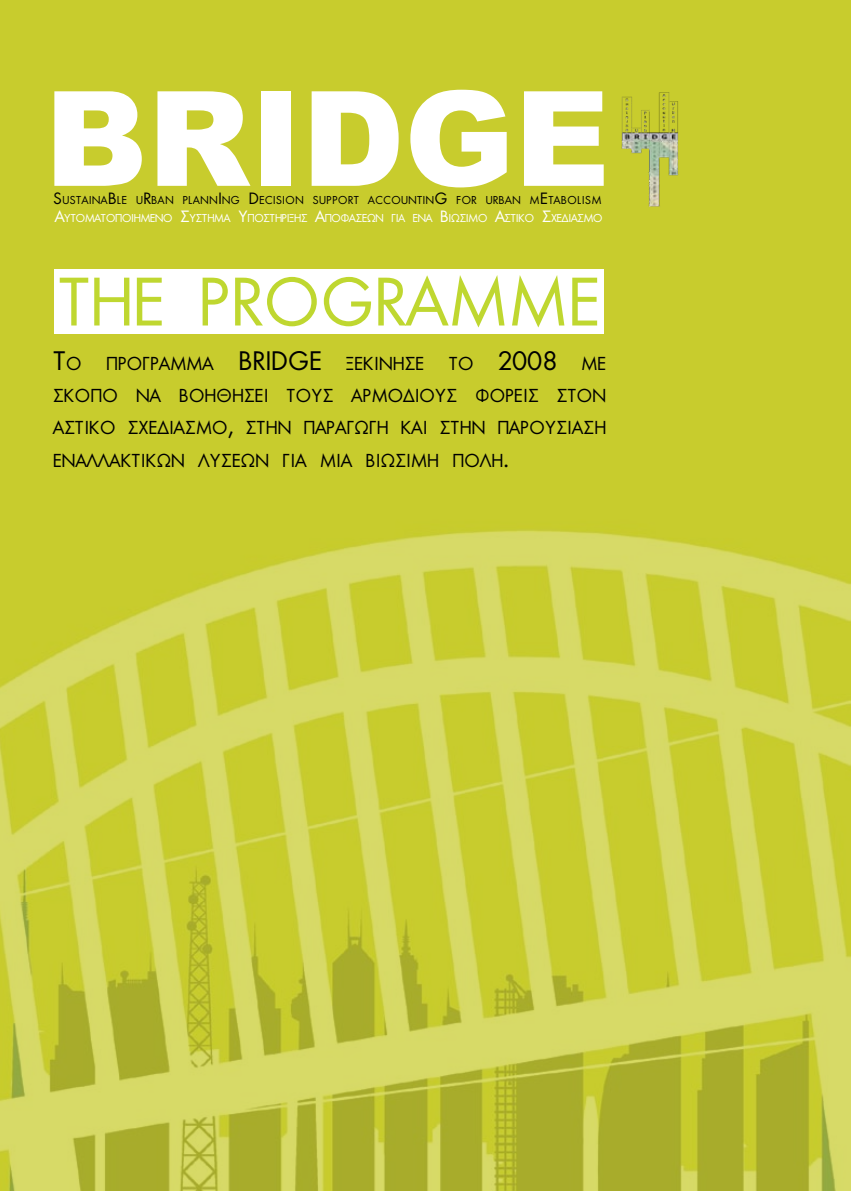
<style>
.page{position:relative;width:851px;height:1191px;background:#fff}
.page>*{position:absolute;margin:0;border:0;box-sizing:border-box;transform-origin:0 0}
.t1{font:900 132px "Arial";color:#fff}
.t2{font:69px "UB Future";color:#bfd730}
.t3{font:27px "UB Future";color:#000}
.t4{font:18.9px/32.4px "UB Future";color:#000}
.t5{font:11.55px "UB Future";letter-spacing:-.035em;color:#fff}
.t6{font:11.55px "UB Future";letter-spacing:.03em;color:#000}
.s1{font-size:16.5px}
.s2{font-size:18.9px}
.s3{font-size:27px}
</style>
<div class="page">
<div style="left:0;top:0;width:850px;height:1191px;background:#c8cc2d"></div>
<div style="left:54px;top:269px;width:550px;height:64px;background:#fff"></div>
<img style="left:0;top:530px;width:850px;height:661px">
<img style="left:621px;top:92px;width:58px;height:115px">
<h1 class="t1" style="left:45px;top:43px;width:566px">BRIDGE</h1>
<p class="t5" style="left:54px;top:212px;width:548px"><span class="s1">Α</span>ΥΤΟΜΑΤΟΠΟΙΗΜΈΝΟ <span class="s1">Σ</span>ΎΣΤΗΜΑ <span class="s1">Υ</span>ΠΟΣΤΉΡΙΞΗΣ <span class="s1">Α</span>ΠΟΦΆΣΕΩΝ ΓΙΑ ΈΝΑ <span class="s1">Β</span>ΙΏΣ ΙΜΟ <span class="s1">Α</span>ΣΤΙΚΌ <span class="s1">Σ</span>ΧΕΔΙΑΣΜΌ</p>
<p class="t6" style="left:53px;top:195px;width:550px"><span class="s1">S</span>USTAINA<span class="s1">B</span>LE U<span class="s1">R</span>BAN PLANN<span class="s1">I</span> NG <span class="s1">D</span>ECISION SUPPORT ACCOUNTIN<span class="s1">G</span> FOR URBAN M<span class="s1">E</span>TABOLISM</p>
<h2 class="t2" style="left:55px;top:267px;width:544px">THE PROGRAMME</h2>
<h3 class="t3" style="left:52px;top:347px;width:30px">Τ<span class="s2">Ο</span></h3>
<p class="t4" style="left:105px;top:348px;width:199px">ΠΡΌΓΡΑΜΜΑ <span class="s3">BRIDGE</span></p>
<p class="t4" style="left:345px;top:348px;width:69px">ΞΕΚΊΝΗΣΕ</p>
<p class="t4" style="left:52px;top:348px;width:552px;text-indent:396px">ΤΟ <span class="s3">2008</span> ΜΕ<br>ΣΚΟΠΌ ΝΑ ΒΟΗΘΉΣΕ Ι ΤΟΥΣ ΑΡΜΌΔΙΟΥΣ ΦΟΡΕΊΣ</p>
<p class="t4" style="left:52px;top:380px;width:554px;text-indent:504px">ΣΤΟΝ<br>ΑΣΤΙΚΌ ΣΧΕΔΙΑΣΜΌ<span class="s3">,</span> ΣΤΗΝ ΠΑΡΑΓΩΓΉ ΚΑΙ ΣΤΗΝ ΠΑΡΟΥΣΊΑΣ</p>
<p class="t4" style="left:593px;top:412px;width:13px">Η</p>
<p class="t4" style="left:52px;top:445px;width:457px">ΕΝΑΛΛΑΚΤΙΚΏΝ ΛΎΣΕΩΝ ΓΙΑ ΜΙΑ ΒΙΏΣ ΙΜΗ ΠΌΛΗ<span class="s3">.</span></p>
</div>
